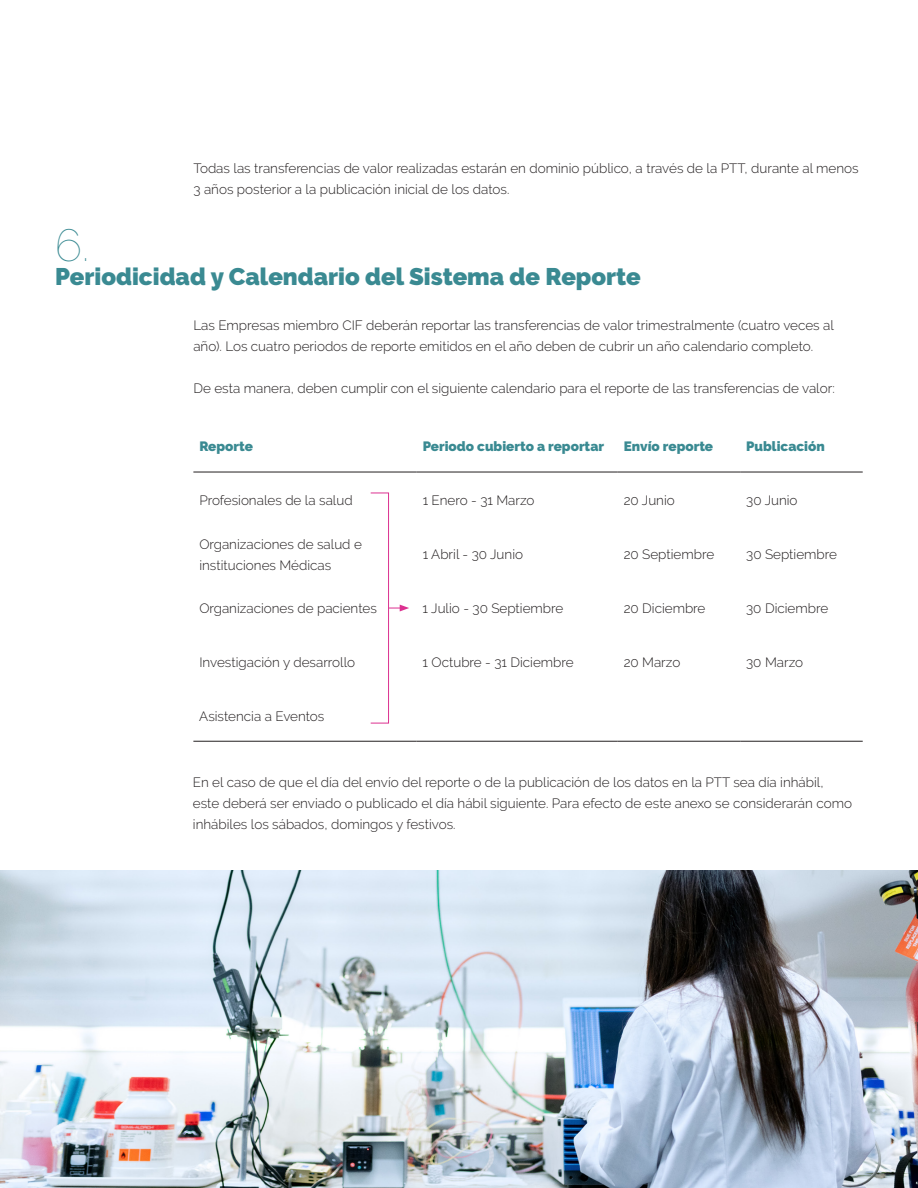
<style>
.page{position:relative;width:918px;height:1188px;background:#fff}
.page>*{position:absolute;margin:0;border:0;box-sizing:border-box;transform-origin:0 0}
.t1{font:100 45px "Raleway";color:#3a8a92}
.t2{font:900 24px "Raleway";color:#3a8a92}
.t3{font:300 13.5px/21px "Raleway";color:#231f20}
.t4{font:900 13.5px "Raleway";color:#3a8a92}
</style>
<div class="page">
<img style="left:0;top:871px;width:918px;height:317px">
<hr style="left:193px;top:472px;width:224px;height:1px;background:#231f20">
<hr style="left:417px;top:472px;width:201px;height:1px;background:#231f20">
<hr style="left:618px;top:472px;width:122px;height:1px;background:#231f20">
<hr style="left:740px;top:472px;width:123px;height:1px;background:#231f20">
<hr style="left:193px;top:741px;width:224px;height:1px;background:#231f20">
<hr style="left:417px;top:741px;width:201px;height:1px;background:#231f20">
<hr style="left:618px;top:741px;width:122px;height:1px;background:#231f20">
<hr style="left:740px;top:741px;width:123px;height:1px;background:#231f20">
<div style="left:370px;top:493px;width:19px;height:230px;border:1px solid #dc3190"></div>
<svg style="left:389px;top:605px;width:20px;height:6px"></svg>
<p class="t3" style="left:193px;top:158px;width:667px">Todas las transferencias de valor realizadas estarán en dominio público, a través de la PTT, durante al menos<br>3 años posterior a la publicación inicial de los datos.</p>
<p class="t1" style="left:55px;top:219px;width:35px">6.</p>
<p class="t2" style="left:55px;top:263px;width:587px">Periodicidad y Calendario del Sistema de Reporte</p>
<p class="t3" style="left:193px;top:315px;width:642px">Las Empresas miembro CIF deberán reportar las transferencias de valor trimestralmente (cuatro veces al año). Los cuatro periodos de reporte emitidos en el año deben de cubrir un año calendario completo.</p>
<p class="t3" style="left:193px;top:378px;width:643px">De esta manera, deben cumplir con el siguiente calendario para el reporte de las transferencias de valor:</p>
<p class="t4" style="left:199px;top:439px;width:55px">Reporte</p>
<p class="t4" style="left:423px;top:439px;width:183px">Periodo cubierto a reportar</p>
<p class="t4" style="left:624px;top:439px;width:91px">Envío reporte</p>
<p class="t4" style="left:746px;top:439px;width:80px">Publicación</p>
<p class="t3" style="left:199px;top:490px;width:155px">Profesionales de la salud</p>
<p class="t3" style="left:423px;top:490px;width:113px">1 Enero - 31 Marzo</p>
<p class="t3" style="left:624px;top:490px;width:53px">20 Junio</p>
<p class="t3" style="left:746px;top:490px;width:53px">30 Junio</p>
<p class="t3" style="left:199px;top:533px;width:164px">Organizaciones de salud e instituciones Médicas</p>
<p class="t3" style="left:423px;top:544px;width:102px">1 Abril - 30 Junio</p>
<p class="t3" style="left:624px;top:544px;width:92px">20 Septiembre</p>
<p class="t3" style="left:746px;top:544px;width:92px">30 Septiembre</p>
<p class="t3" style="left:199px;top:598px;width:179px">Organizaciones de pacientes</p>
<p class="t3" style="left:423px;top:598px;width:142px">1 Julio - 30 Septiembre</p>
<p class="t3" style="left:624px;top:598px;width:83px">20 Diciembre</p>
<p class="t3" style="left:746px;top:598px;width:84px">30 Diciembre</p>
<p class="t3" style="left:199px;top:651px;width:157px">Investigación y desarrollo</p>
<p class="t3" style="left:423px;top:651px;width:153px">1 Octubre - 31 Diciembre</p>
<p class="t3" style="left:624px;top:651px;width:58px">20 Marzo</p>
<p class="t3" style="left:746px;top:651px;width:58px">30 Marzo</p>
<p class="t3" style="left:199px;top:705px;width:127px">Asistencia a Eventos</p>
<p class="t3" style="left:193px;top:772px;width:661px">En el caso de que el día del envío del reporte o de la publicación de los datos en la PTT sea día inhábil, este deberá ser enviado o publicado el día hábil siguiente. Para efecto de este anexo se considerarán como inhábiles los sábados, domingos y festivos.</p>
</div>
